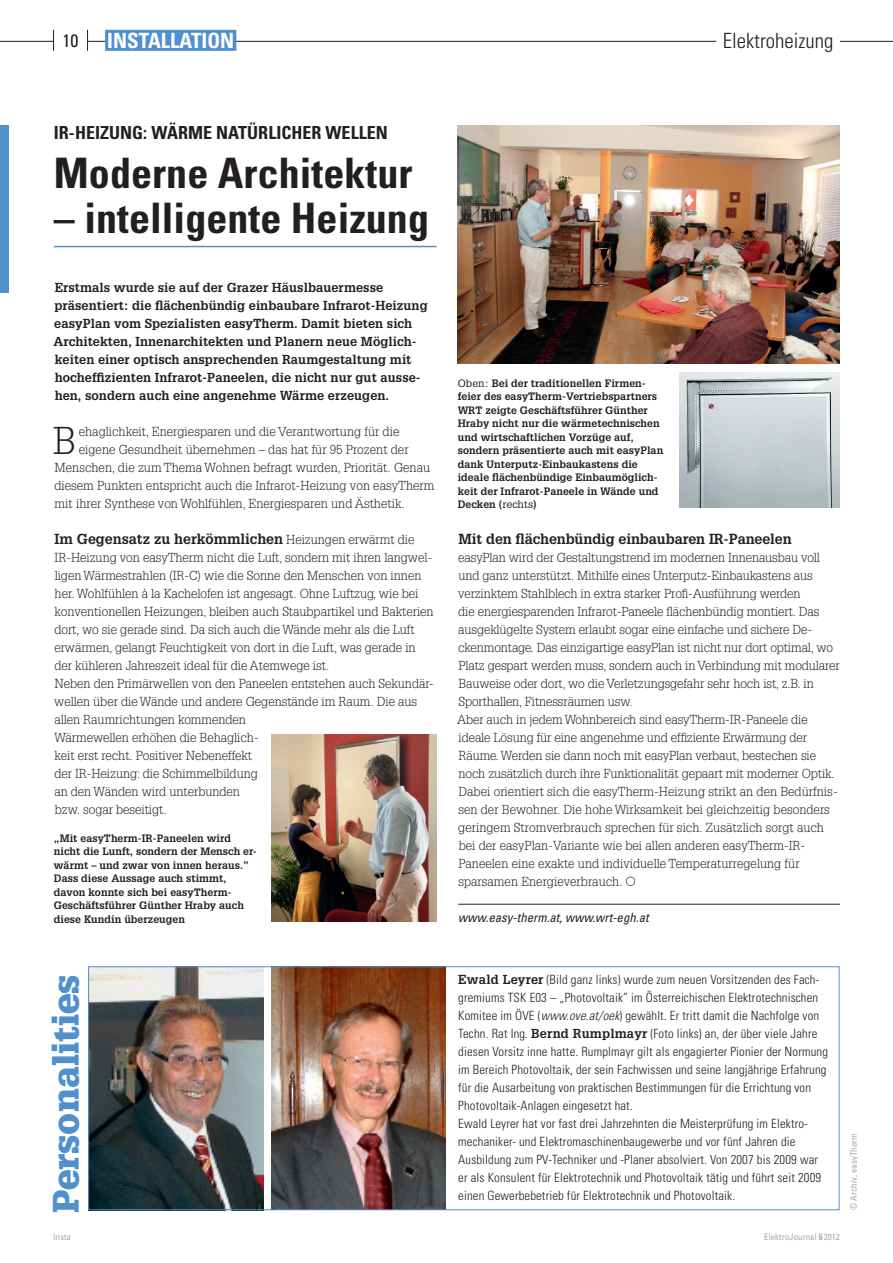
<style>
.page{position:relative;width:893px;height:1263px;background:#fff}
.page>*{position:absolute;margin:0;border:0;box-sizing:border-box;transform-origin:0 0}
.t1{font:700 condensed 42px "Univers LT Std";color:#231f20}
.t2{font:300 37.95px "Glypha LT Std";color:#231f20}
.t3{font:900 36px "Glypha LT Std";letter-spacing:.005em;color:#5090cc}
.t4{font:300 condensed 21px "Univers LT Std";color:#231f20}
.t5{font:700 condensed 21px "Univers LT Std";color:#fff}
.t6{font:700 condensed 18px "Univers LT Std";color:#231f20}
.t7{font:condensed 18px "Univers LT Std";color:#231f20}
.t8{font:700 14.25px "Glypha LT Std";letter-spacing:-.005em;color:#231f20}
.t9{font:300 12.75px/18px "Glypha LT Std";letter-spacing:-.005em;color:#231f20}
.t10{font:300 condensed 12.75px/18px "Univers LT Std";letter-spacing:.01em;color:#231f20}
.t11{font:700 12.75px/18px "Glypha LT Std";letter-spacing:.005em;color:#231f20}
.t12{font:italic condensed 12.75px "Univers LT Std";color:#231f20}
.t13{font:700 10.5px/13.5px "Glypha LT Std";letter-spacing:.005em;color:#231f20}
.t14{font:condensed 9px "Univers LT Std";color:#a8a9ad}
.s1{font-weight:300;font-size:12.75px}
.s2{font-weight:400}
.s3{font-family:"Glypha LT Std";font-weight:700;font-stretch:normal}
.s4{font-style:italic}
.s5{font-weight:700}
</style>
<div class="page">
<hr style="left:88px;top:41px;width:805px;height:1px;background:#231f20">
<hr style="left:0;top:41px;width:53px;height:1px;background:#231f20">
<svg style="left:87px;top:30px;width:1px;height:21px"></svg>
<svg style="left:53px;top:30px;width:1px;height:21px"></svg>
<div style="left:0;top:125px;width:9px;height:168px;background:#5090cc"></div>
<div style="left:105px;top:30px;width:131px;height:21px;background:#5090cc"></div>
<div style="left:716px;top:30px;width:124px;height:21px;background:#fff"></div>
<img style="left:458px;top:126px;width:381px;height:238px">
<hr style="left:54px;top:246px;width:383px;height:1px;background:#5090cc">
<svg style="left:626px;top:877px;width:9px;height:9px"></svg>
<img style="left:271px;top:734px;width:166px;height:188px">
<hr style="left:458px;top:904px;width:382px;height:1px;background:#231f20">
<img style="left:680px;top:373px;width:159px;height:135px">
<img style="left:90px;top:968px;width:173px;height:240px">
<img style="left:271px;top:968px;width:175px;height:240px">
<div style="left:88px;top:966px;width:751px;height:244px;border:1px solid #5090cc"></div>
<h3 class="t7" style="left:63px;top:29px;width:17px">10</h3>
<h3 class="t5" style="left:107px;top:28px;width:128px">INSTALLATION</h3>
<h3 class="t4" style="left:723px;top:28px;width:112px">Elektroheizung</h3>
<h3 class="t6" style="left:54px;top:121px;width:335px">IR-HEIZUNG: WÄRME NATÜRLICHER WELLEN</h3>
<h1 class="t1" style="left:54px;top:147px;width:360px">MODERNE ARCHITEKTUR</h1>
<h1 class="t1" style="left:54px;top:192px;width:377px">– INTELLIGENTE HEIZUNG</h1>
<p class="t11" style="left:54px;top:278px;width:376px">Erstmals wurde sie auf der Grazer Häuslbauermesse präsentiert: die flächenbündig einbaubare Infrarot-Heizung easyPlan vom Spezialisten easyTherm. Damit bieten sich Architekten, Innenarchitekten und Planern neue Möglich&shy;keiten einer optisch ansprechenden Raumgestaltung mit hocheffizienten Infrarot-Paneelen, die nicht nur gut ausse&shy;hen, sondern auch eine angenehme Wärme erzeugen.</p>
<h2 class="t2" style="left:53px;top:419px;width:25px">B</h2>
<p class="t9" style="left:79px;top:422px;width:322px">ehaglichkeit, Energiesparen und die Verantwortung für die</p>
<p class="t9" style="left:79px;top:440px;width:331px">eigene Gesundheit übernehmen – das hat für 95 Prozent der</p>
<p class="t9" style="left:55px;top:458px;width:377px">Menschen, die zum Thema Wohnen befragt wurden, Priorität. Genau</p>
<p class="t9" style="left:54px;top:476px;width:382px">diesem Punkten entspricht auch die Infrarot-Heizung von easyTherm</p>
<p class="t9" style="left:55px;top:494px;width:352px">mit ihrer Synthese von Wohlfühlen, Energiesparen und Ästhetik.</p>
<p class="t8" style="left:55px;top:530px;width:361px">Im Gegensatz zu herkömmlichen <span class="s1">Heizungen erwärmt die</span></p>
<p class="t9" style="left:54px;top:548px;width:381px">IR-Heizung von easyTherm nicht die Luft, sondern mit ihren langwel&shy;ligen Wärmestrahlen (IR-C) wie die Sonne den Menschen von innen her. Wohlfühlen à la Kachelofen ist angesagt. Ohne Luftzug, wie bei konventionellen Heizungen, bleiben auch Staubpartikel und Bakterien dort, wo sie gerade sind. Da sich auch die Wände mehr als die Luft erwärmen, gelangt Feuchtigkeit von dort in die Luft, was gerade in der kühleren Jahreszeit ideal für die Atemwege ist.<br>Neben den Primärwellen von den Paneelen entstehen auch Sekundär&shy;wellen über die Wände und andere Gegenstände im Raum. Die aus allen Raumrichtungen kommenden<br>Wärmewellen erhöhen die Behaglich-<br>keit erst recht. Positiver Nebeneffekt<br>der IR-Heizung: die Schimmelbildung<br>an den Wänden wird unterbunden<br>bzw. sogar beseitigt.</p>
<p class="t13" style="left:54px;top:831px;width:204px">„Mit easyTherm-IR-Paneelen wird nicht die Lunft, sondern der Mensch er&shy;wärmt – und zwar von innen heraus.” Dass diese Aussage auch stimmt, davon konnte sich bei easyTherm-Geschäftsführer Günther Hraby auch diese Kundin überzeugen</p>
<p class="t13" style="left:458px;top:376px;width:207px"><span class="s2">Oben:</span> Bei der traditionellen Firmen&shy;feier des easyTherm-Vertriebspartners WRT zeigte Geschäftsführer Günther Hraby nicht nur die wärmetechnischen und wirtschaftlichen Vorzüge auf, sondern präsentierte auch mit easyPlan dank Unterputz-Einbaukastens die ideale flächenbündige Einbaumöglich&shy;keit der Infrarot-Paneele in Wände und Decken (<span class="s2">rechts</span>)</p>
<p class="t8" style="left:459px;top:530px;width:335px">Mit den flächenbündig einbaubaren IR-Paneelen</p>
<p class="t9" style="left:457px;top:548px;width:384px">easyPlan wird der Gestaltungstrend im modernen Innenausbau voll und ganz unterstützt. Mithilfe eines Unterputz-Einbaukastens aus verzinktem Stahlblech in extra starker Profi-Ausführung werden<br>die energiesparenden Infrarot-Paneele flächenbündig montiert. Das ausgeklügelte System erlaubt sogar eine einfache und sichere De&shy;ckenmontage. Das einzigartige easyPlan ist nicht nur dort optimal, wo Platz gespart werden muss, sondern auch in Verbindung mit modularer Bauweise oder dort, wo die Verletzungsgefahr sehr hoch ist, z.B. in Sporthallen, Fitnessräumen usw.<br>Aber auch in jedem Wohnbereich sind easyTherm-IR-Paneele die ideale Lösung für eine angenehme und effiziente Erwärmung der Räume. Werden sie dann noch mit easyPlan verbaut, bestechen sie noch zusätzlich durch ihre Funktionalität gepaart mit moderner Optik.<br>Dabei orientiert sich die easyTherm-Heizung strikt an den Bedürfnis&shy;sen der Bewohner. Die hohe Wirksamkeit bei gleichzeitig besonders geringem Stromverbrauch sprechen für sich. Zusätzlich sorgt auch bei der easyPlan-Variante wie bei allen anderen easyTherm-IR-Paneelen eine exakte und individuelle Temperaturregelung für sparsamen Energieverbrauch.</p>
<p class="t12" style="left:458px;top:909px;width:192px">www.easy-therm.at, www.wrt-egh.at</p>
<h3 class="t3" style="left:44px;top:1213px;width:240px;rotate:-90deg">Personalities</h3>
<p class="t10" style="left:458px;top:971px;width:371px"><span class="s3">Ewald Leyrer</span> (Bild ganz links) wurde zum neuen Vorsitzenden des Fach&shy;gremiums TSK E03 – „Photovoltaik” im Österreichischen Elektrotechnischen Komitee im ÖVE (<span class="s4">www.ove.at/oek</span>) gewählt. Er tritt damit die Nachfolge von Techn. Rat Ing. <span class="s3">Bernd Rumplmayr</span> (Foto links) an, der über viele Jahre diesen Vorsitz inne hatte. Rumplmayr gilt als engagierter Pionier der Normung im Bereich Photovoltaik, der sein Fachwissen und seine langjährige Erfahrung für die Ausarbeitung von praktischen Bestimmungen für die Errichtung von Photovoltaik-Anlagen eingesetzt hat.<br>Ewald Leyrer hat vor fast drei Jahrzehnten die Meisterprüfung im Elektro&shy;mechaniker- und Elektromaschinenbaugewerbe und vor fünf Jahren die Ausbildung zum PV-Techniker und -Planer absolviert. Von 2007 bis 2009 war er als Konsulent für Elektrotechnik und Photovoltaik tätig und führt seit 2009 einen Gewerbebetrieb für Elektrotechnik und Photovoltaik.</p>
<p class="t14" style="left:53px;top:1231px;width:19px">Insta</p>
<p class="t14" style="left:764px;top:1231px;width:77px">ElektroJournal <span class="s5">6</span> 2012</p>
<p class="t14" style="left:848px;top:1210px;width:78px;rotate:-90deg">© Archiv, easyTherm</p>
</div>
